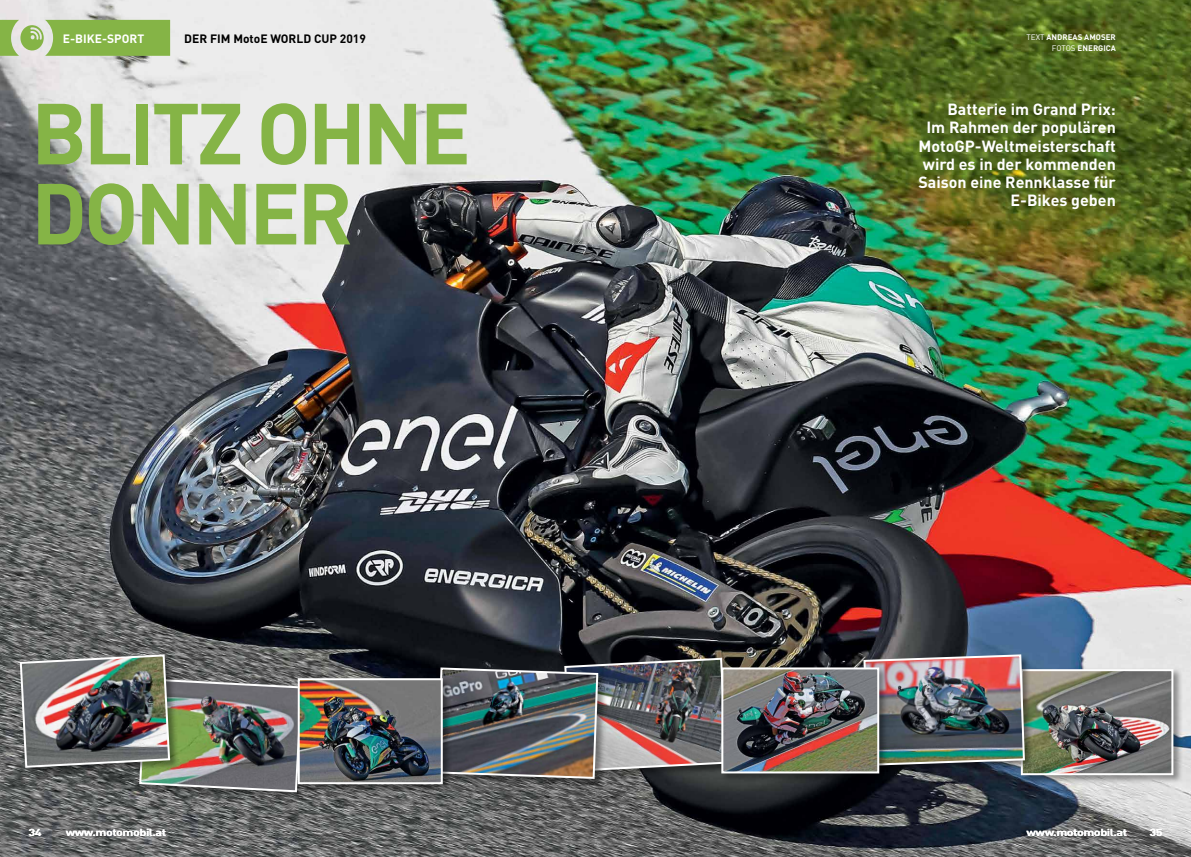
<style>
.page{position:relative;width:1191px;height:857px;background:#fff}
.page>*{position:absolute;margin:0;border:0;box-sizing:border-box;transform-origin:0 0}
.t1{font:700 85px/80px "DIN";letter-spacing:-.04em;color:#85b446}
.t2{font:700 16px/18px "DIN";color:#fff;text-align:right}
.t3{font:700 12px "DIN";color:#000}
.t4{font:700 12px "DIN";color:#fff}
.t5{font:700 10px "DIN";letter-spacing:-.04em;color:#fff;scale:1.26 1}
.t6{font:700 8px/11px "DIN";color:#fff;text-align:right}
.s1{font-weight:400}
</style>
<div class="page">
<img style="left:0;top:0;width:1191px;height:856px">
<svg style="left:0;top:20px;width:170px;height:36px;background:#94bb5f"></svg>
<div style="left:436px;top:666px;width:171px;height:121px;background:#000;opacity:.4"></div>
<img style="left:436px;top:656px;width:292px;height:123px">
<div style="left:1019px;top:667px;width:163px;height:117px;background:#000;opacity:.4"></div>
<img style="left:1034px;top:671px;width:136px;height:100px">
<div style="left:1020px;top:668px;width:153px;height:106px;border:2px solid #fff"></div>
<div style="left:138px;top:676px;width:174px;height:125px;background:#000;opacity:.4"></div>
<img style="left:19px;top:653px;width:284px;height:140px">
<div style="left:296px;top:676px;width:156px;height:117px;background:#000;opacity:.4"></div>
<img style="left:301px;top:680px;width:139px;height:100px">
<div style="left:298px;top:677px;width:145px;height:106px;border:2px solid #fff"></div>
<div style="left:862px;top:653px;width:172px;height:121px;background:#000;opacity:.4"></div>
<img style="left:862px;top:653px;width:164px;height:113px">
<div style="left:720px;top:665px;width:168px;height:117px;background:#000;opacity:.4"></div>
<img style="left:724px;top:670px;width:152px;height:100px">
<div style="left:721px;top:667px;width:158px;height:106px;border:2px solid #fff"></div>
<p class="t4" style="left:63px;top:31px;width:83px">E-BIKE-SPORT</p>
<p class="t3" style="left:184px;top:31px;width:183px">DER FIM MotoE WORLD CUP 2019</p>
<p class="t6" style="left:1026px;top:31px;width:91px"><span class="s1">TEXT</span> ANDREAS AMOSER<br><span class="s1">FOTOS</span> ENERGICA</p>
<h1 class="t1" style="left:31px;top:90px;width:441px">BLITZ OHNE<br>DONNER</h1>
<p class="t2" style="left:918px;top:100px;width:199px">Batterie im Grand Prix:<br>Im Rahmen der populären<br>MotoGP-Weltmeisterschaft wird es in der kommenden<br>Saison eine Rennklasse für<br>E-Bikes geben</p>
<p class="t5" style="left:28px;top:824px;width:12px">34</p>
<p class="t5" style="left:66px;top:824px;width:81px">www.motomobil.at</p>
<p class="t5" style="left:1026px;top:824px;width:81px">www.motomobil.at</p>
<p class="t5" style="left:1149px;top:824px;width:12px">35</p>
</div>
